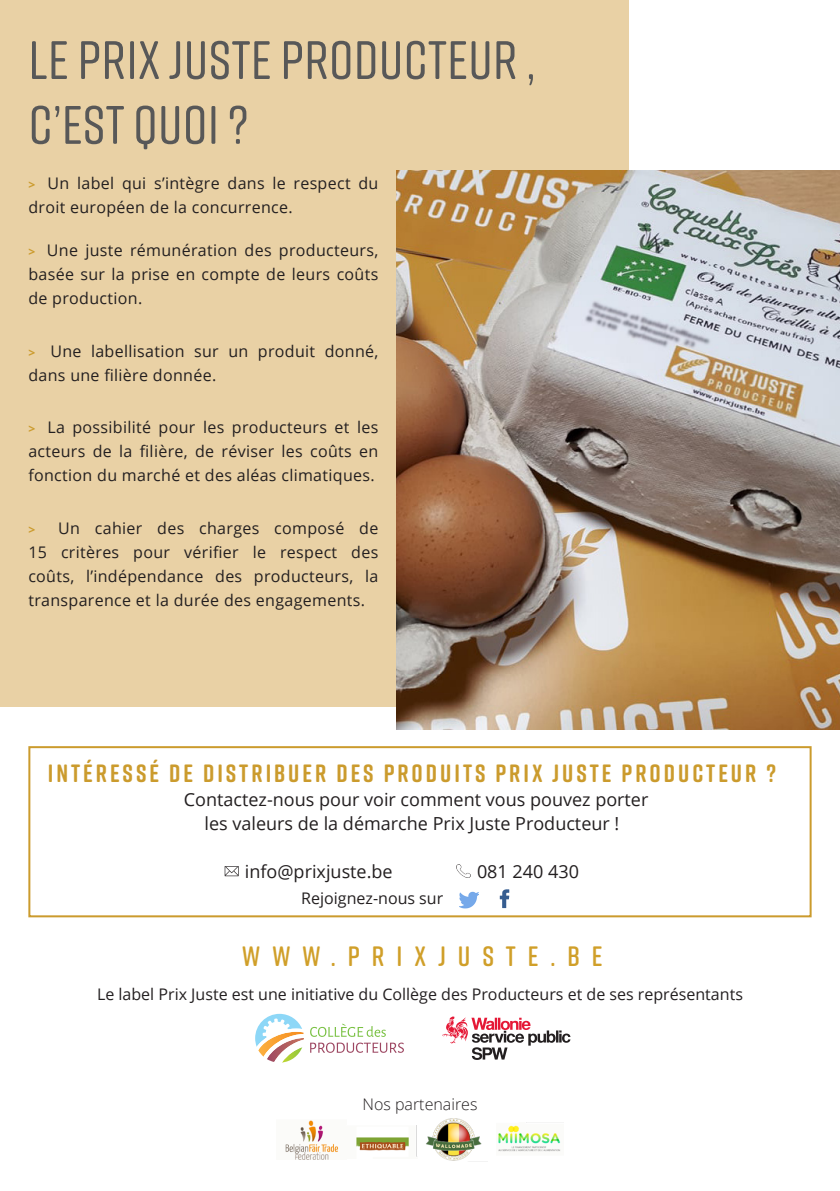
<style>
.page{position:relative;width:840px;height:1191px;background:#fff}
.page>*{position:absolute;margin:0;border:0;box-sizing:border-box;transform-origin:0 0}
.Titre_de_la_page{font:500 54px/64.8px "Rift Soft";letter-spacing:.01em;color:#585858}
.t1{font:600 28px "Rift Soft";letter-spacing:.425em;color:#d09f29}
.Corps_de_texte{font:700 25px "Rift Soft";letter-spacing:.12em;color:#cb9b2d}
.Corps_de_texte-2{font:18px "Open Sans";color:#231f20}
.Corps_de_texte-3{font:16px/24px "Open Sans";letter-spacing:.02em;color:#231f20;text-align:justify}
.Corps_de_texte-4{font:16px "Open Sans";color:#231f20}
.t2{font:300 16px "Open Sans";color:#231f20}
.s1{font-weight:700;font-size:12px;color:#cb9b2d}
</style>
<div class="page">
<div style="left:0;top:0;width:628px;height:706px;background:#e9d1a5"></div>
<img style="left:396px;top:170px;width:443px;height:560px">
<div style="left:28px;top:746px;width:783px;height:171px;border:2px solid #cb9b2d"></div>
<svg style="left:310px;top:1023px;width:94px;height:29px"></svg>
<svg style="left:255px;top:1013px;width:49px;height:49px"></svg>
<img style="left:285px;top:1120px;width:54px;height:39px">
<img style="left:498px;top:1122px;width:63px;height:30px">
<img style="left:356px;top:1125px;width:61px;height:32px">
<img style="left:426px;top:1118px;width:56px;height:43px">
<svg style="left:442px;top:1016px;width:128px;height:44px"></svg>
<svg style="left:224px;top:866px;width:14px;height:10px"></svg>
<img style="left:456px;top:864px;width:14px;height:13px">
<svg style="left:499px;top:889px;width:10px;height:19px"></svg>
<img style="left:459px;top:891px;width:19px;height:18px">
<p class="Titre_de_la_page" style="left:29px;top:26px;width:508px">LE PRIX JUSTE PRODUCTEUR ,<br>C’EST QUOI ?</p>
<p class="Corps_de_texte-3" style="left:28px;top:170px;width:351px"><span class="s1">&gt;</span> Un label qui s’intègre dans le respect du droit européen de la concurrence.</p>
<p class="Corps_de_texte-3" style="left:28px;top:237px;width:351px"><span class="s1">&gt;</span> Une juste rémunération des producteurs, basée sur la prise en compte de leurs coûts de production.</p>
<p class="Corps_de_texte-3" style="left:28px;top:338px;width:351px"><span class="s1">&gt;</span> Une labellisation sur un produit donné, dans une filière donnée.</p>
<p class="Corps_de_texte-3" style="left:28px;top:415px;width:351px"><span class="s1">&gt;</span> La possibilité pour les producteurs et les acteurs de la filière, de réviser les coûts en fonction du marché et des aléas climatiques.</p>
<p class="Corps_de_texte-3" style="left:28px;top:516px;width:351px"><span class="s1">&gt;</span> Un cahier des charges composé de 15 critères pour vérifier le respect des coûts, l’indépendance des producteurs, la transparence et la durée des engagements.</p>
<p class="Corps_de_texte" style="left:48px;top:755px;width:729px">INTÉRESSÉ DE DISTRIBUER DES PRODUITS PRIX JUSTE PRODUCTEUR ?</p>
<p class="Corps_de_texte-2" style="left:184px;top:787px;width:466px">Contactez-nous pour voir comment vous pouvez porter</p>
<p class="Corps_de_texte-2" style="left:204px;top:811px;width:416px">les valeurs de la démarche Prix Juste Producteur !</p>
<p class="Corps_de_texte-2" style="left:245px;top:859px;width:149px">info@prixjuste.be</p>
<p class="Corps_de_texte-2" style="left:476px;top:859px;width:104px">081 240 430</p>
<p class="Corps_de_texte-4" style="left:301px;top:887px;width:143px">Rejoignez-nous sur</p>
<p class="t1" style="left:242px;top:936px;width:361px">WWW.PRIXJUSTE.BE</p>
<p class="Corps_de_texte-4" style="left:97px;top:983px;width:647px">Le label Prix Juste est une initiative du Collège des Producteurs et de ses représentants</p>
<p class="t2" style="left:362px;top:1093px;width:116px">Nos partenaires</p>
</div>
